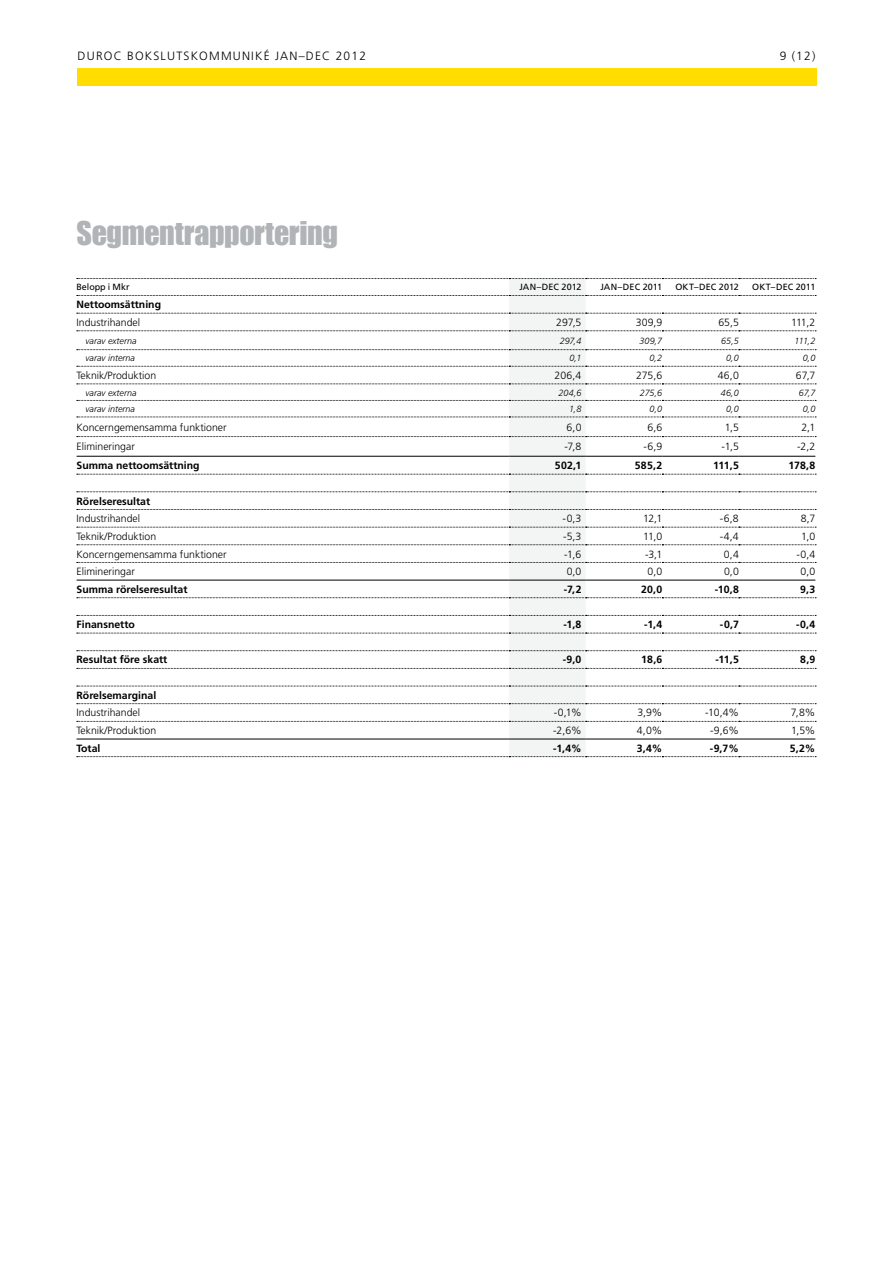
<style>
.page{position:relative;width:893px;height:1263px;background:#fff}
.page>*{position:absolute;margin:0;border:0;box-sizing:border-box;transform-origin:0 0}
.t1{font:30px "Impact";letter-spacing:-.015em;color:#b1b4b6}
.t2{font:300 12px "Frutiger LT Std";letter-spacing:.1em;color:#000}
.t3{font:300 10.5px "Frutiger LT Std";color:#000}
.t4{font:700 10.5px "Frutiger LT Std";color:#000}
.t5{font:italic 300 9px "Frutiger LT Std";color:#000}
.t6{font:9px "Frutiger LT Std";letter-spacing:.01em;color:#000}
</style>
<div class="page">
<div style="left:77px;top:68px;width:739px;height:17px;background:#fd0"></div>
<svg style="left:77px;top:278px;width:739px;height:479px"></svg>
<p class="t2" style="left:78px;top:49px;width:67px">DUROc Boks</p>
<p class="t2" style="left:161px;top:49px;width:17px">lutskommunik</p>
<p class="t2" style="left:264px;top:49px;width:104px">é jan–DEC 2012</p>
<p class="t2" style="left:780px;top:49px;width:37px">9 (12)</p>
<h1 class="t1" style="left:77px;top:210px;width:263px">SEGMENTRAPPORTERING</h1>
<p class="t6" style="left:77px;top:282px;width:55px">Belopp i Mkr</p>
<p class="t6" style="left:519px;top:282px;width:64px">JAN–DEC 2012</p>
<p class="t6" style="left:600px;top:282px;width:63px">JAN–DEC 2011</p>
<p class="t6" style="left:675px;top:282px;width:65px">OKT–DEC 2012</p>
<p class="t6" style="left:752px;top:282px;width:65px">OKT–DEC 2011</p>
<p class="t4" style="left:77px;top:298px;width:86px">Nettoomsättning</p>
<p class="t3" style="left:77px;top:316px;width:65px">Industrihandel</p>
<p class="t3" style="left:556px;top:316px;width:27px">297,5</p>
<p class="t3" style="left:636px;top:316px;width:28px">309,9</p>
<p class="t3" style="left:718px;top:316px;width:22px">65,5</p>
<p class="t3" style="left:791px;top:316px;width:26px">111,2</p>
<p class="t5" style="left:86px;top:335px;width:52px">varav externa</p>
<p class="t5" style="left:560px;top:335px;width:23px">297,4</p>
<p class="t5" style="left:639px;top:335px;width:24px">309,7</p>
<p class="t5" style="left:721px;top:335px;width:19px">65,5</p>
<p class="t5" style="left:795px;top:335px;width:22px">111,2</p>
<p class="t5" style="left:86px;top:353px;width:51px">varav interna</p>
<p class="t5" style="left:569px;top:353px;width:14px">0,1</p>
<p class="t5" style="left:649px;top:353px;width:14px">0,2</p>
<p class="t5" style="left:726px;top:353px;width:14px">0,0</p>
<p class="t5" style="left:803px;top:353px;width:14px">0,0</p>
<p class="t3" style="left:77px;top:369px;width:81px">Teknik/Produktion</p>
<p class="t3" style="left:555px;top:369px;width:28px">206,4</p>
<p class="t3" style="left:636px;top:369px;width:28px">275,6</p>
<p class="t3" style="left:718px;top:369px;width:23px">46,0</p>
<p class="t3" style="left:796px;top:369px;width:21px">67,7</p>
<p class="t5" style="left:86px;top:387px;width:52px">varav externa</p>
<p class="t5" style="left:558px;top:387px;width:25px">204,6</p>
<p class="t5" style="left:640px;top:387px;width:24px">275,6</p>
<p class="t5" style="left:721px;top:387px;width:20px">46,0</p>
<p class="t5" style="left:799px;top:387px;width:18px">67,7</p>
<p class="t5" style="left:86px;top:404px;width:51px">varav interna</p>
<p class="t5" style="left:569px;top:404px;width:14px">1,8</p>
<p class="t5" style="left:650px;top:404px;width:14px">0,0</p>
<p class="t5" style="left:726px;top:404px;width:14px">0,0</p>
<p class="t5" style="left:803px;top:404px;width:14px">0,0</p>
<p class="t3" style="left:77px;top:421px;width:152px">Koncerngemensamma funktioner</p>
<p class="t3" style="left:567px;top:421px;width:16px">6,0</p>
<p class="t3" style="left:647px;top:421px;width:16px">6,6</p>
<p class="t3" style="left:725px;top:421px;width:16px">1,5</p>
<p class="t3" style="left:801px;top:421px;width:15px">2,1</p>
<p class="t3" style="left:77px;top:441px;width:60px">Elimineringar</p>
<p class="t3" style="left:564px;top:441px;width:19px">-7,8</p>
<p class="t3" style="left:644px;top:441px;width:20px">-6,9</p>
<p class="t3" style="left:722px;top:441px;width:19px">-1,5</p>
<p class="t3" style="left:797px;top:441px;width:20px">-2,2</p>
<p class="t4" style="left:77px;top:459px;width:125px">Summa nettoomsättning</p>
<p class="t4" style="left:555px;top:459px;width:28px">502,1</p>
<p class="t4" style="left:635px;top:459px;width:29px">585,2</p>
<p class="t4" style="left:713px;top:459px;width:27px">111,5</p>
<p class="t4" style="left:788px;top:459px;width:28px">178,8</p>
<p class="t4" style="left:77px;top:495px;width:75px">Rörelseresultat</p>
<p class="t3" style="left:77px;top:513px;width:65px">Industrihandel</p>
<p class="t3" style="left:563px;top:513px;width:20px">-0,3</p>
<p class="t3" style="left:643px;top:513px;width:21px">12,1</p>
<p class="t3" style="left:720px;top:513px;width:21px">-6,8</p>
<p class="t3" style="left:801px;top:513px;width:16px">8,7</p>
<p class="t3" style="left:77px;top:530px;width:81px">Teknik/Produktion</p>
<p class="t3" style="left:563px;top:530px;width:20px">-5,3</p>
<p class="t3" style="left:643px;top:530px;width:21px">11,0</p>
<p class="t3" style="left:720px;top:530px;width:21px">-4,4</p>
<p class="t3" style="left:801px;top:530px;width:16px">1,0</p>
<p class="t3" style="left:77px;top:548px;width:152px">Koncerngemensamma funktioner</p>
<p class="t3" style="left:564px;top:548px;width:19px">-1,6</p>
<p class="t3" style="left:645px;top:548px;width:19px">-3,1</p>
<p class="t3" style="left:724px;top:548px;width:16px">0,4</p>
<p class="t3" style="left:796px;top:548px;width:20px">-0,4</p>
<p class="t3" style="left:77px;top:566px;width:60px">Elimineringar</p>
<p class="t3" style="left:567px;top:566px;width:16px">0,0</p>
<p class="t3" style="left:647px;top:566px;width:16px">0,0</p>
<p class="t3" style="left:724px;top:566px;width:16px">0,0</p>
<p class="t3" style="left:801px;top:566px;width:16px">0,0</p>
<p class="t4" style="left:77px;top:583px;width:112px">Summa rörelseresultat</p>
<p class="t4" style="left:564px;top:583px;width:19px">-7,2</p>
<p class="t4" style="left:641px;top:583px;width:23px">20,0</p>
<p class="t4" style="left:715px;top:583px;width:26px">-10,8</p>
<p class="t4" style="left:800px;top:583px;width:17px">9,3</p>
<p class="t4" style="left:77px;top:618px;width:60px">Finansnetto</p>
<p class="t4" style="left:563px;top:618px;width:19px">-1,8</p>
<p class="t4" style="left:644px;top:618px;width:20px">-1,4</p>
<p class="t4" style="left:720px;top:618px;width:20px">-0,7</p>
<p class="t4" style="left:796px;top:618px;width:21px">-0,4</p>
<p class="t4" style="left:77px;top:654px;width:92px">Resultat före skatt</p>
<p class="t4" style="left:563px;top:654px;width:20px">-9,0</p>
<p class="t4" style="left:641px;top:654px;width:22px">18,6</p>
<p class="t4" style="left:715px;top:654px;width:25px">-11,5</p>
<p class="t4" style="left:800px;top:654px;width:17px">8,9</p>
<p class="t4" style="left:77px;top:689px;width:81px">Rörelsemarginal</p>
<p class="t3" style="left:77px;top:707px;width:65px">Industrihandel</p>
<p class="t3" style="left:554px;top:707px;width:29px">-0,1%</p>
<p class="t3" style="left:637px;top:707px;width:26px">3,9%</p>
<p class="t3" style="left:705px;top:707px;width:35px">-10,4%</p>
<p class="t3" style="left:791px;top:707px;width:26px">7,8%</p>
<p class="t3" style="left:77px;top:724px;width:81px">Teknik/Produktion</p>
<p class="t3" style="left:553px;top:724px;width:30px">-2,6%</p>
<p class="t3" style="left:637px;top:724px;width:27px">4,0%</p>
<p class="t3" style="left:710px;top:724px;width:30px">-9,6%</p>
<p class="t3" style="left:791px;top:724px;width:26px">1,5%</p>
<p class="t4" style="left:77px;top:742px;width:25px">Total</p>
<p class="t4" style="left:553px;top:742px;width:30px">-1,4%</p>
<p class="t4" style="left:637px;top:742px;width:27px">3,4%</p>
<p class="t4" style="left:710px;top:742px;width:30px">-9,7%</p>
<p class="t4" style="left:790px;top:742px;width:27px">5,2%</p>
</div>
